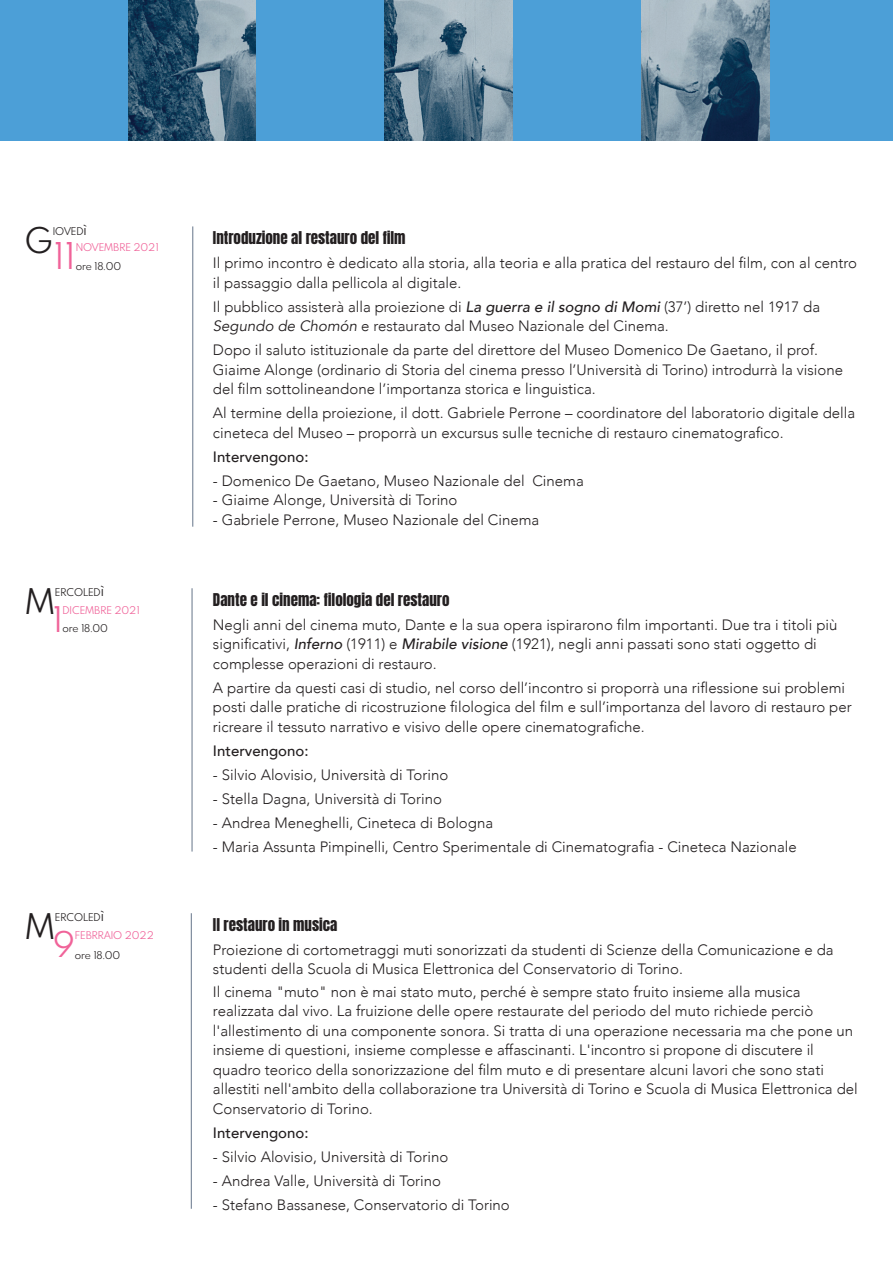
<style>
.page{position:relative;width:893px;height:1263px;background:#fff}
.page>*{position:absolute;margin:0;border:0;box-sizing:border-box;transform-origin:0 0}
.t1{font:36px "Spartan MB";color:#f06399}
.t2{font:34.5px "Spartan MB";color:#231f20}
.t3{font:34.5px "Spartan MB";color:#f06399}
.t4{font:300 15px/19.5px "Avenir";color:#231f20}
.t5{font:15px "Anton";color:#231f20}
.t6{font:500 15px "Avenir";color:#231f20}
.t7{font:10.5px "Spartan MB";color:#231f20}
.t8{font:10.5px "Spartan MB";color:#f06399}
.s1{font-size:15px}
.s2{font-weight:500;font-style:italic}
.s3{font-weight:400;font-style:italic}
</style>
<div class="page">
<img style="left:127px;top:0;width:129px;height:140px">
<img style="left:641px;top:0;width:130px;height:140px">
<div style="left:0;top:0;width:127px;height:140px;background:#4c9fd7"></div>
<img style="left:383px;top:0;width:130px;height:140px">
<div style="left:256px;top:0;width:127px;height:140px;background:#4c9fd7"></div>
<div style="left:513px;top:0;width:128px;height:140px;background:#4c9fd7"></div>
<div style="left:771px;top:0;width:122px;height:140px;background:#4c9fd7"></div>
<hr style="left:192px;top:226px;width:1px;height:301px;background:#657489">
<hr style="left:192px;top:588px;width:1px;height:263px;background:#657489">
<hr style="left:191px;top:913px;width:1px;height:296px;background:#657489">
<h2 class="t2" style="left:25px;top:216px;width:29px">G</h2>
<p class="t7" style="left:53px;top:224px;width:36px">IOVED<span class="s1">ì</span></p>
<h1 class="t1" style="left:53px;top:231px;width:24px">11</h1>
<p class="t8" style="left:76px;top:240px;width:84px">NOVEMBRE 2021</p>
<p class="t7" style="left:76px;top:258px;width:47px">ore 18.00</p>
<h2 class="t2" style="left:25px;top:578px;width:31px">M</h2>
<p class="t7" style="left:55px;top:585px;width:51px">ERCOLED<span class="s1">ì</span></p>
<h2 class="t3" style="left:52px;top:596px;width:12px">1</h2>
<p class="t8" style="left:62px;top:603px;width:79px">DICEMBRE 2021</p>
<p class="t7" style="left:62px;top:621px;width:47px">ore 18.00</p>
<h2 class="t2" style="left:25px;top:903px;width:31px">M</h2>
<p class="t7" style="left:55px;top:910px;width:51px">ERCOLED<span class="s1">ì</span></p>
<h2 class="t3" style="left:53px;top:921px;width:23px">9</h2>
<p class="t8" style="left:75px;top:928px;width:80px">FEBRRAIO 2022</p>
<p class="t7" style="left:75px;top:948px;width:47px">ore 18.00</p>
<p class="t5" style="left:213px;top:230px;width:194px">Introduzione al restauro del film</p>
<p class="t4" style="left:213px;top:253px;width:646px">Il primo incontro è dedicato alla storia, alla teoria e alla pratica del restauro del film, con al centro il passaggio dalla pellicola al digitale.</p>
<p class="t4" style="left:213px;top:297px;width:609px">Il pubblico assisterà alla proiezione di <span class="s2">La guerra e il sogno di Momi</span> (37’) diretto nel 1917 da<br><span class="s3">Segundo de Chomón</span> e restaurato dal Museo Nazionale del Cinema.</p>
<p class="t4" style="left:213px;top:340px;width:632px">Dopo il saluto istituzionale da parte del direttore del Museo Domenico De Gaetano, il prof.<br>Giaime Alonge (ordinario di Storia del cinema presso l’Università di Torino) introdurrà la visione del film sottolineandone l’importanza storica e linguistica.</p>
<p class="t4" style="left:213px;top:403px;width:644px">Al termine della proiezione, il dott. Gabriele Perrone – coordinatore del laboratorio digitale della cineteca del Museo – proporrà un excursus sulle tecniche di restauro cinematografico.</p>
<p class="t6" style="left:213px;top:443px;width:97px">Intervengono:</p>
<p class="t4" style="left:213px;top:471px;width:372px">- Domenico De Gaetano, Museo Nazionale del Cinema</p>
<p class="t4" style="left:213px;top:490px;width:246px">- Giaime Alonge, Università di Torino</p>
<p class="t4" style="left:213px;top:510px;width:328px">- Gabriele Perrone, Museo Nazionale del Cinema</p>
<p class="t5" style="left:213px;top:592px;width:238px">Dante e il cinema: filologia del restauro</p>
<p class="t4" style="left:213px;top:615px;width:626px">Negli anni del cinema muto, Dante e la sua opera ispirarono film importanti. Due tra i titoli più significativi, <span class="s2">Inferno</span> (1911) e <span class="s2">Mirabile visione</span> (1921), negli anni passati sono stati oggetto di complesse operazioni di restauro.</p>
<p class="t4" style="left:213px;top:678px;width:640px">A partire da questi casi di studio, nel corso dell’incontro si proporrà una riflessione sui problemi posti dalle pratiche di ricostruzione filologica del film e sull’importanza del lavoro di restauro per ricreare il tessuto narrativo e visivo delle opere cinematografiche.</p>
<p class="t6" style="left:213px;top:738px;width:97px">Intervengono:</p>
<p class="t4" style="left:213px;top:765px;width:237px">- Silvio Alovisio, Università di Torino</p>
<p class="t4" style="left:213px;top:789px;width:230px">- Stella Dagna, Università di Torino</p>
<p class="t4" style="left:213px;top:813px;width:282px">- Andrea Meneghelli, Cineteca di Bologna</p>
<p class="t4" style="left:213px;top:837px;width:585px">- Maria Assunta Pimpinelli, Centro Sperimentale di Cinematografia - Cineteca Nazionale</p>
<p class="t5" style="left:213px;top:917px;width:126px">Il restauro in musica</p>
<p class="t4" style="left:213px;top:940px;width:622px">Proiezione di cortometraggi muti sonorizzati da studenti di Scienze della Comunicazione e da studenti della Scuola di Musica Elettronica del Conservatorio di Torino.</p>
<p class="t4" style="left:213px;top:982px;width:646px">Il cinema "muto" non è mai stato muto, perché è sempre stato fruito insieme alla musica realizzata dal vivo. La fruizione delle opere restaurate del periodo del muto richiede perciò l'allestimento di una componente sonora. Si tratta di una operazione necessaria ma che pone un insieme di questioni, insieme complesse e affascinanti. L'incontro si propone di discutere il quadro teorico della sonorizzazione del film muto e di presentare alcuni lavori che sono stati allestiti nell'ambito della collaborazione tra Università di Torino e Scuola di Musica Elettronica del Conservatorio di Torino.</p>
<p class="t6" style="left:213px;top:1120px;width:97px">Intervengono:</p>
<p class="t4" style="left:213px;top:1147px;width:237px">- Silvio Alovisio, Università di Torino</p>
<p class="t4" style="left:213px;top:1171px;width:230px">- Andrea Valle, Università di Torino</p>
<p class="t4" style="left:213px;top:1195px;width:298px">- Stefano Bassanese, Conservatorio di Torino</p>
</div>
